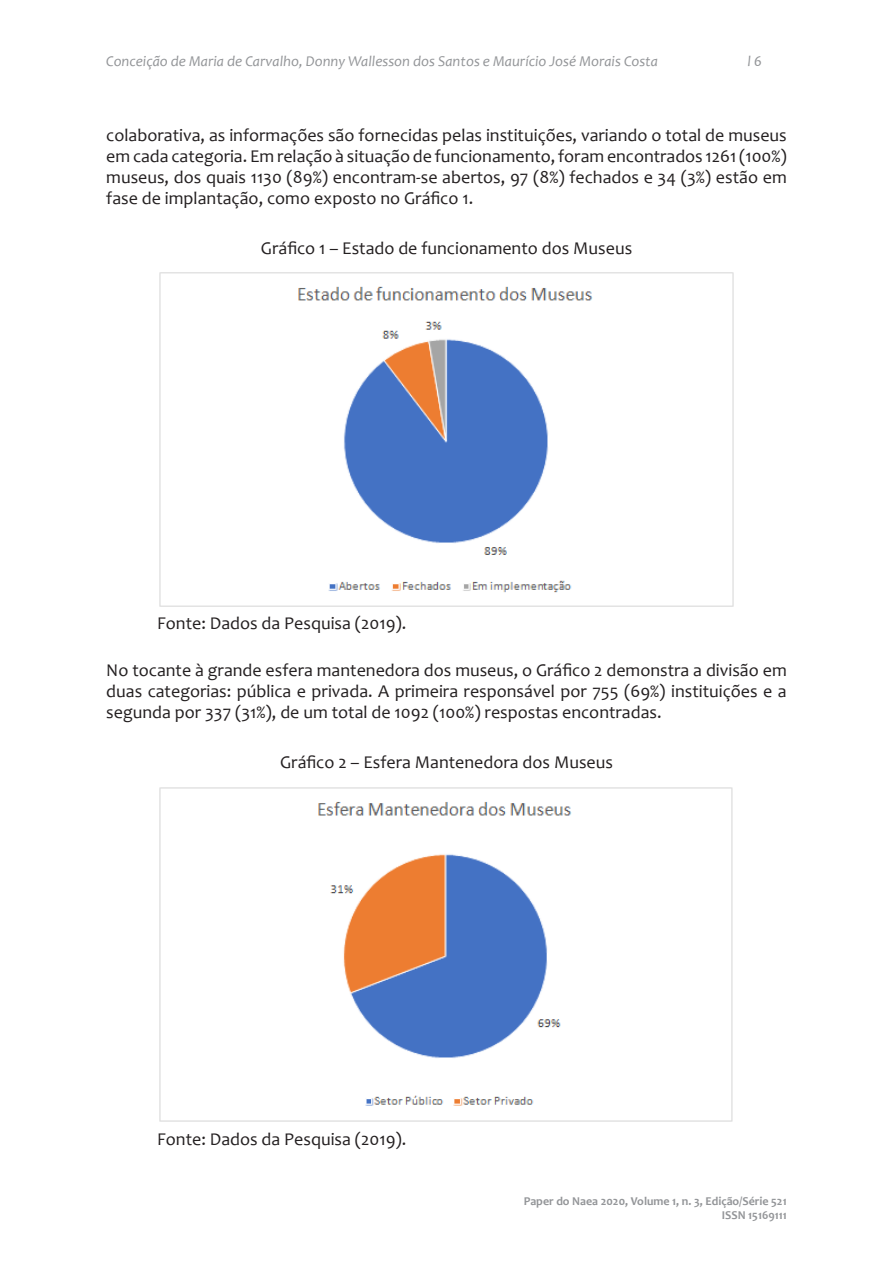
<style>
.page{position:relative;width:893px;height:1263px;background:#fff}
.page>*{position:absolute;margin:0;border:0;box-sizing:border-box;transform-origin:0 0}
.paragrafo{font:18px/21px "Candara";color:#231f20;text-align:justify}
.t1{font:italic 15px "Candara";color:#939598}
.t2{font:700 12px/14.4px "Candara";color:#939598;text-align:right}
</style>
<div class="page">
<img style="left:159px;top:272px;width:575px;height:335px">
<img style="left:159px;top:787px;width:574px;height:335px">
<p class="t1" style="left:106px;top:52px;width:553px">Conceição de Maria de Carvalho, Donny Wallesson dos Santos e Maurício José Morais Costa</p>
<p class="t1" style="left:748px;top:52px;width:16px">l 6</p>
<p class="paragrafo" style="left:106px;top:124px;width:682px">colaborativa, as informações são fornecidas pelas instituições, variando o total de museus em cada categoria. Em relação à situação de funcionamento, foram encontrados 1261 (100%) museus, dos quais 1130 (89%) encontram-se abertos, 97 (8%) fechados e 34 (3%) estão em fase de implantação, como exposto no Gráfico 1.</p>
<p class="paragrafo" style="left:261px;top:237px;width:373px">Gráfico 1 – Estado de funcionamento dos Museus</p>
<p class="paragrafo" style="left:157px;top:612px;width:251px">Fonte: Dados da Pesquisa (2019).</p>
<p class="paragrafo" style="left:106px;top:659px;width:682px">No tocante à grande esfera mantenedora dos museus, o Gráfico 2 demonstra a divisão em duas categorias: pública e privada. A primeira responsável por 755 (69%) instituições e a segunda por 337 (31%), de um total de 1092 (100%) respostas encontradas.</p>
<p class="paragrafo" style="left:280px;top:751px;width:334px">Gráfico 2 – Esfera Mantenedora dos Museus</p>
<p class="paragrafo" style="left:157px;top:1129px;width:251px">Fonte: Dados da Pesquisa (2019).</p>
<p class="t2" style="left:524px;top:1193px;width:264px">Paper do Naea 2020, Volume 1, n. 3, Edição/Série 521<br>ISSN 15169111</p>
</div>
